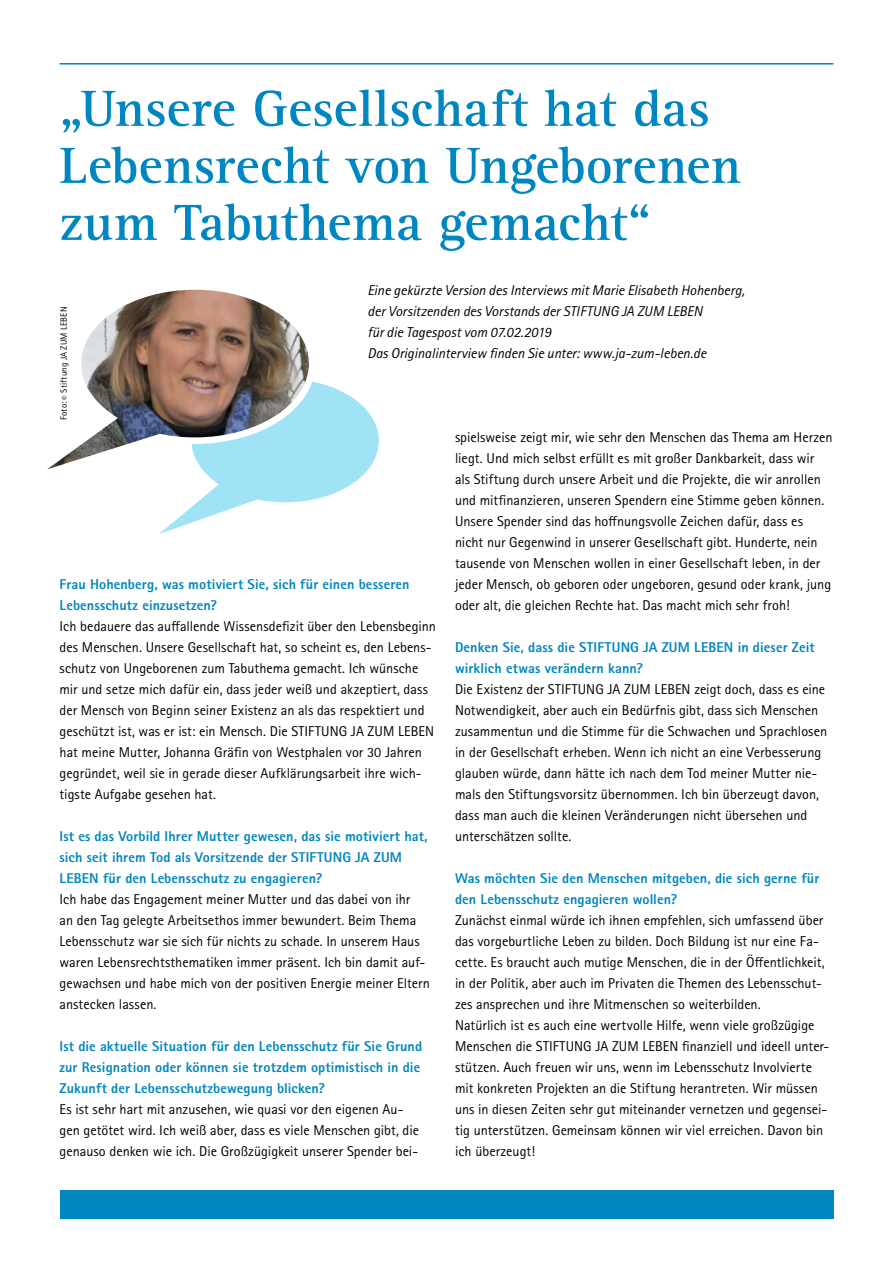
<style>
.page{position:relative;width:893px;height:1263px;background:#fff}
.page>*{position:absolute;margin:0;border:0;box-sizing:border-box;transform-origin:0 0}
.t1{font:700 52.5px/57px "Rotis Serif";color:#0086c0}
.t2{font:14.25px/21px "Rotis Sans Serif Pro";color:#000}
.t3{font:800 14.25px/21px "Rotis Sans Serif Pro";letter-spacing:.005em;color:#0086c0}
.t4{font:italic 14.25px/21px "Rotis Sans Serif Pro";color:#000}
.t5{font:9px "Rotis Sans Serif Pro";letter-spacing:.02em;color:#000}
</style>
<div class="page">
<hr style="left:60px;top:63px;width:773px;height:2px;background:#0086c0">
<svg style="left:159px;top:383px;width:220px;height:151px"></svg>
<svg style="left:47px;top:289px;width:272px;height:208px"></svg>
<div style="left:60px;top:1191px;width:773px;height:28px;background:#0086c0"></div>
<h1 class="t1" style="left:60px;top:81px;width:683px">„Unsere Gesellschaft hat das<br>Lebensrecht von Ungeborenen zum Tabuthema gemacht“</h1>
<p class="t5" style="left:58px;top:420px;width:115px;rotate:-90deg">Foto: © Stiftung JA ZUM LEBEN</p>
<p class="t4" style="left:367px;top:280px;width:379px">Eine gekürzte Version des Interviews mit Marie Elisabeth Hohenberg, der Vorsitzenden des Vorstands der STIFTUNG JA ZUM LEBEN<br>für die Tagespost vom 07.02.2019<br>Das Originalinterview finden Sie unter: www.ja-zum-leben.de</p>
<p class="t3" style="left:60px;top:573px;width:352px">Frau Hohenberg, was motiviert Sie, sich für einen besseren<br>Lebensschutz einzusetzen?</p>
<p class="t2" style="left:60px;top:616px;width:378px">Ich bedauere das auffallende Wissensdefizit über den Lebensbeginn des Menschen. Unsere Gesellschaft hat, so scheint es, den Lebens&shy;schutz von Ungeborenen zum Tabuthema gemacht. Ich wünsche mir und setze mich dafür ein, dass jeder weiß und akzeptiert, dass der Mensch von Beginn seiner Existenz an als das respektiert und geschützt ist, was er ist: ein Mensch. Die STIFTUNG JA ZUM LEBEN hat meine Mutter, Johanna Gräfin von Westphalen vor 30 Jahren gegründet, weil sie in gerade dieser Aufklärungsarbeit ihre wich&shy;tigste Aufgabe gesehen hat.</p>
<p class="t3" style="left:60px;top:825px;width:370px">Ist es das Vorbild Ihrer Mutter gewesen, das sie motiviert hat, sich seit ihrem Tod als Vorsitzende der STIFTUNG JA ZUM<br>LEBEN für den Lebensschutz zu engagieren?</p>
<p class="t2" style="left:60px;top:889px;width:372px">Ich habe das Engagement meiner Mutter und das dabei von ihr<br>an den Tag gelegte Arbeitsethos immer bewundert. Beim Thema Lebensschutz war sie sich für nichts zu schade. In unserem Haus waren Lebensrechtsthematiken immer präsent. Ich bin damit auf&shy;gewachsen und habe mich von der positiven Energie meiner Eltern anstecken lassen.</p>
<p class="t3" style="left:60px;top:1035px;width:364px">Ist die aktuelle Situation für den Lebensschutz für Sie Grund zur Resignation oder können sie trotzdem optimistisch in die<br>Zukunft der Lebensschutzbewegung blicken?</p>
<p class="t2" style="left:60px;top:1099px;width:361px">Es ist sehr hart mit anzusehen, wie quasi vor den eigenen Au&shy;gen getötet wird. Ich weiß aber, dass es viele Menschen gibt, die genauso denken wie ich. Die Großzügigkeit unserer Spender bei-</p>
<p class="t2" style="left:455px;top:427px;width:379px">spielsweise zeigt mir, wie sehr den Menschen das Thema am Herzen liegt. Und mich selbst erfüllt es mit großer Dankbarkeit, dass wir als Stiftung durch unsere Arbeit und die Projekte, die wir anrollen und mitfinanzieren, unseren Spendern eine Stimme geben können.<br>Unsere Spender sind das hoffnungsvolle Zeichen dafür, dass es nicht nur Gegenwind in unserer Gesellschaft gibt. Hunderte, nein tausende von Menschen wollen in einer Gesellschaft leben, in der jeder Mensch, ob geboren oder ungeboren, gesund oder krank, jung oder alt, die gleichen Rechte hat. Das macht mich sehr froh!</p>
<p class="t3" style="left:455px;top:636px;width:361px">Denken Sie, dass die STIFTUNG JA ZUM LEBEN in dieser Zeit wirklich etwas verändern kann?</p>
<p class="t2" style="left:455px;top:679px;width:374px">Die Existenz der STIFTUNG JA ZUM LEBEN zeigt doch, dass es eine Notwendigkeit, aber auch ein Bedürfnis gibt, dass sich Menschen zusammentun und die Stimme für die Schwachen und Sprachlosen in der Gesellschaft erheben. Wenn ich nicht an eine Verbesserung glauben würde, dann hätte ich nach dem Tod meiner Mutter nie&shy;mals den Stiftungsvorsitz übernommen. Ich bin überzeugt davon, dass man auch die kleinen Veränderungen nicht übersehen und unterschätzen sollte.</p>
<p class="t3" style="left:455px;top:867px;width:366px">Was möchten Sie den Menschen mitgeben, die sich gerne für den Lebensschutz engagieren wollen?</p>
<p class="t2" style="left:455px;top:910px;width:376px">Zunächst einmal würde ich ihnen empfehlen, sich umfassend über das vorgeburtliche Leben zu bilden. Doch Bildung ist nur eine Fa&shy;cette. Es braucht auch mutige Menschen, die in der Öffentlichkeit, in der Politik, aber auch im Privaten die Themen des Lebensschut&shy;zes ansprechen und ihre Mitmenschen so weiterbilden.<br>Natürlich ist es auch eine wertvolle Hilfe, wenn viele großzügige Menschen die STIFTUNG JA ZUM LEBEN finanziell und ideell unter&shy;stützen. Auch freuen wir uns, wenn im Lebensschutz Involvierte mit konkreten Projekten an die Stiftung herantreten. Wir müssen uns in diesen Zeiten sehr gut miteinander vernetzen und gegensei&shy;tig unterstützen. Gemeinsam können wir viel erreichen. Davon bin ich überzeugt!</p>
</div>
